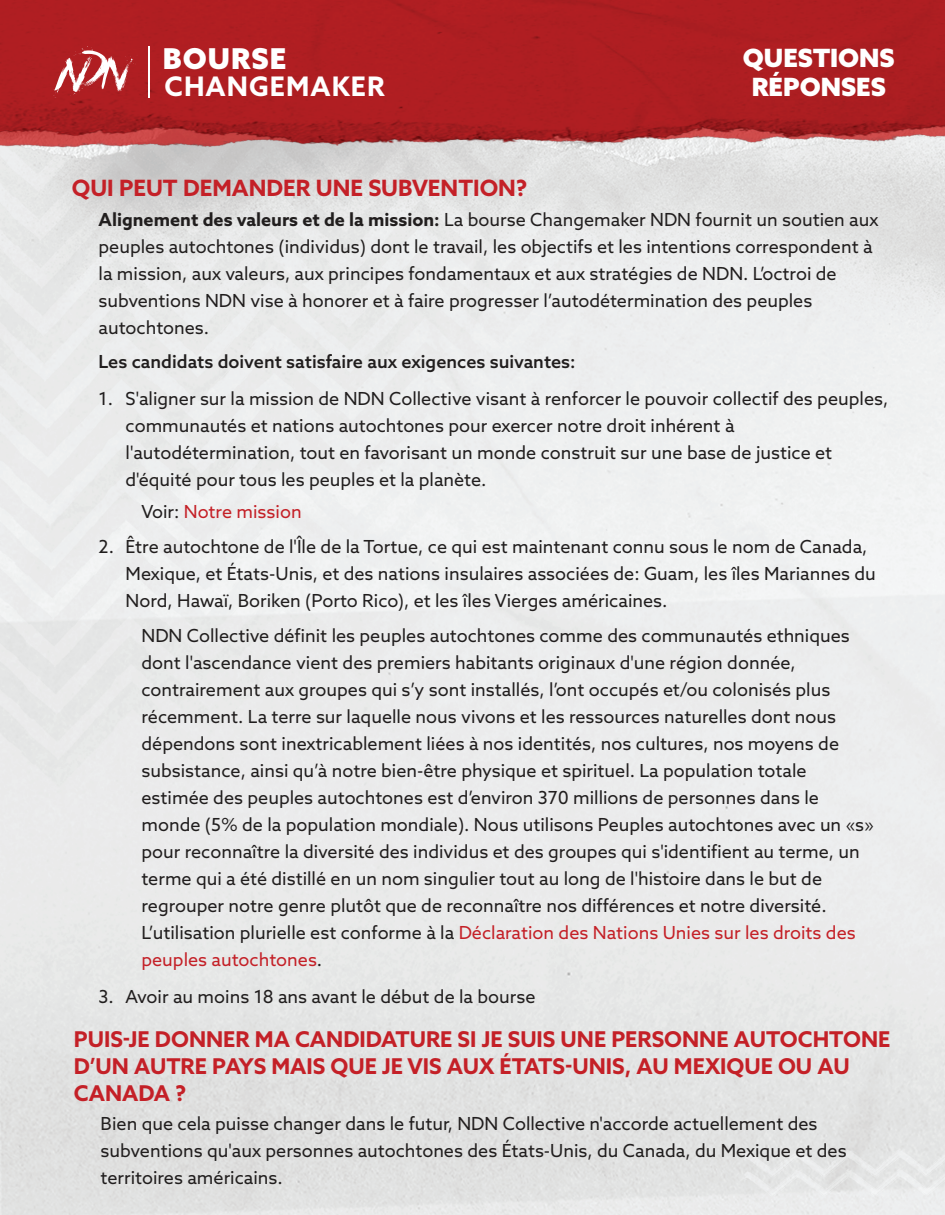
<style>
.page{position:relative;width:945px;height:1215px;background:#fff}
.page>*{position:absolute;margin:0;border:0;box-sizing:border-box;transform-origin:0 0}
.t1{font:900 28.8px "Azo Sans";letter-spacing:.04em;color:#fff}
.t2{font:700 27px "Azo Sans";letter-spacing:.04em;color:#fff}
.t3{font:900 25.2px/29.1px "Azo Sans";color:#fff;text-align:center}
.t4{font:700 22.5px "Azo Sans";color:#c42027}
.t5{font:700 21.75px/27px "Azo Sans";color:#c42027}
.t6{font:18px/27px "Azo Sans";color:#211e1e}
.t7{font:500 18px "Azo Sans";color:#211e1e}
.t8{font:18px "Azo Sans";color:#c42027}
.s1{font-weight:700}
.s2{color:#211e1e}
.s3{color:#c42027}
</style>
<div class="page">
<img style="left:0;top:0;width:945px;height:1215px">
<hr style="left:148px;top:46px;width:2px;height:51px;background:#fff">
<svg style="left:54px;top:46px;width:84px;height:52px;background:#bf4e51"></svg>
<h1 class="t1" style="left:163px;top:39px;width:125px">BOURSE</h1>
<h2 class="t2" style="left:165px;top:68px;width:222px">CHANGEMAKER</h2>
<p class="t4" style="left:72px;top:173px;width:457px">QUI PEUT DEMANDER UNE SUBVENTION?</p>
<h3 class="t3" style="left:743px;top:43px;width:153px">QUESTIONS<br>RÉPONSES</h3>
<p class="t6" style="left:99px;top:206px;width:781px"><span class="s1">Alignement des valeurs et de la mission:</span> La bourse Changemaker NDN fournit un soutien aux peuples autochtones (individus) dont le travail, les objectifs et les intentions correspondent à la mission, aux valeurs, aux principes fondamentaux et aux stratégies de NDN. L’octroi de subventions NDN vise à honorer et à faire progresser l’autodétermination des peuples autochtones.</p>
<p class="t7" style="left:99px;top:350px;width:479px">Les candidats doivent satisfaire aux exigences suivantes:</p>
<p class="t6" style="left:126px;top:384px;width:764px;text-indent:-27px">1. S'aligner sur la mission de NDN Collective visant à renforcer le pouvoir collectif des peuples, communautés et nations autochtones pour exercer notre droit inhérent à l'autodétermination, tout en favorisant un monde construit sur une base de justice et d'équité pour tous les peuples et la planète.</p>
<p class="t8" style="left:141px;top:500px;width:162px"><span class="s2">Voir:</span> Notre mission</p>
<p class="t6" style="left:126px;top:533px;width:752px;text-indent:-27px">2. Être autochtone de l'Île de la Tortue, ce qui est maintenant connu sous le nom de Canada,<br>Mexique, et États-Unis, et des nations insulaires associées de: Guam, les îles Mariannes du<br>Nord, Hawaï, Boriken (Porto Rico), et les îles Vierges américaines.</p>
<p class="t6" style="left:141px;top:622px;width:734px">NDN Collective définit les peuples autochtones comme des communautés ethniques dont l'ascendance vient des premiers habitants originaux d'une région donnée, contrairement aux groupes qui s’y sont installés, l’ont occupés et/ou colonisés plus récemment. La terre sur laquelle nous vivons et les ressources naturelles dont nous dépendons sont inextricablement liées à nos identités, nos cultures, nos moyens de subsistance, ainsi qu’à notre bien-être physique et spirituel. La population totale estimée des peuples autochtones est d’environ 370 millions de personnes dans le monde (5% de la population mondiale). Nous utilisons Peuples autochtones avec un «s» pour reconnaître la diversité des individus et des groupes qui s'identifient au terme, un terme qui a été distillé en un nom singulier tout au long de l'histoire dans le but de regrouper notre genre plutôt que de reconnaître nos différences et notre diversité.<br>L’utilisation plurielle est conforme à la <span class="s3">Déclaration des Nations Unies sur les droits des peuples autochtones</span>.</p>
<p class="t6" style="left:99px;top:983px;width:439px">3. Avoir au moins 18 ans avant le début de la bourse</p>
<p class="t5" style="left:74px;top:1026px;width:818px">PUIS-JE DONNER MA CANDIDATURE SI JE SUIS UNE PERSONNE AUTOCHTONE<br>D’UN AUTRE PAYS MAIS QUE JE VIS AUX ÉTATS-UNIS, AU MEXIQUE OU AU<br>CANADA ?</p>
<p class="t6" style="left:101px;top:1110px;width:747px">Bien que cela puisse changer dans le futur, NDN Collective n'accorde actuellement des subventions qu'aux personnes autochtones des États-Unis, du Canada, du Mexique et des territoires américains.</p>
</div>
